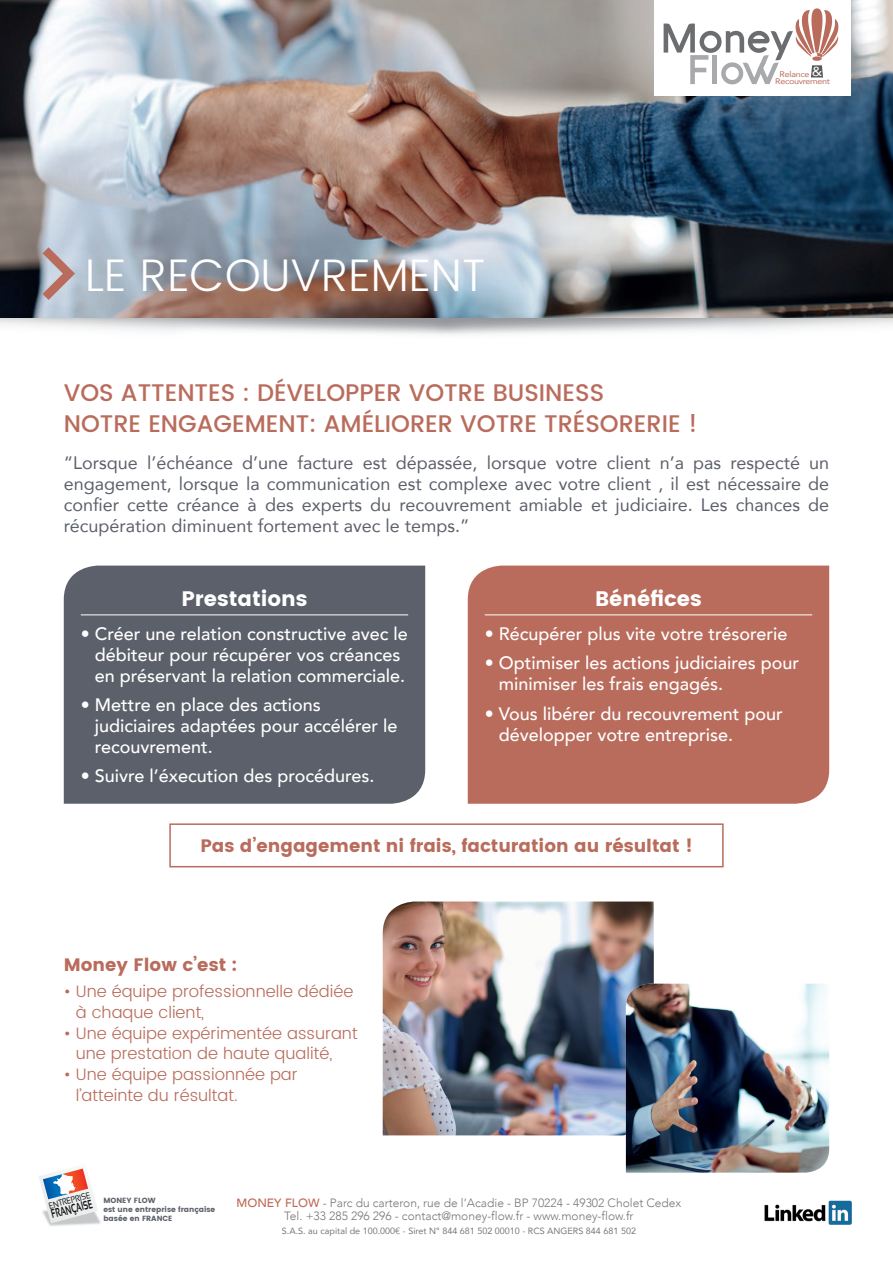
<style>
.page{position:relative;width:893px;height:1263px;background:#fff}
.page>*{position:absolute;margin:0;border:0;box-sizing:border-box;transform-origin:0 0}
.t1{font:300 45.6px "Poppins";color:#fff}
.t2{font:500 24px/31.3px "Poppins";color:#b96c5c}
.t3{font:700 21px "Poppins";color:#fff}
.t4{font:500 18px/21px "Avenir";color:#fff}
.t5{font:18px/21px "Avenir";color:#5c606a;text-align:justify}
.t6{font:700 18px "Poppins";color:#b96c5c}
.t7{font:300 16.5px/21px "Poppins";color:#b96c5c}
.t8{font:700 12.3px "Sansation";color:#0e1214;scale:.59 1}
.t9{font:300 12px/13.5px "Avenir";color:#77777a;text-align:center}
.t10{font:9px "Avenir";color:#77777a}
.t11{font:8.85px "Sansation";color:#0e1214;scale:.83 1}
.t12{font:7.95px/7.9px "Avenir";letter-spacing:-.03em;color:#b96c5c;text-align:center;scale:1.11 1}
.t13{font:700 7.5px/9px "Poppins";color:#5c606a}
.s1{font-size:13.05px;color:#fff}
.s2{font-weight:500;color:#be6955}
</style>
<div class="page">
<div style="left:64px;top:566px;width:361px;height:238px;background:#5c606a"></div>
<div style="left:468px;top:566px;width:361px;height:238px;background:#b96c5c"></div>
<img style="left:383px;top:901px;width:271px;height:234px">
<img style="left:626px;top:984px;width:203px;height:188px">
<img style="left:0;top:0;width:893px;height:335px">
<div style="left:654px;top:0;width:196px;height:96px;background:#fff"></div>
<svg style="left:664px;top:8px;width:175px;height:76px"></svg>
<svg style="left:33px;top:238px;width:48px;height:71px;background:#a9a6ae"></svg>
<hr style="left:81px;top:614px;width:327px;height:1px;background:#fff">
<div style="left:169px;top:823px;width:555px;height:44px;border:2px solid #b96c5c"></div>
<hr style="left:485px;top:614px;width:327px;height:1px;background:#fff">
<img style="left:48px;top:1217px;width:53px;height:9px">
<svg style="left:39px;top:1168px;width:59px;height:55px"></svg>
<img style="left:765px;top:1201px;width:86px;height:23px">
<h1 class="t1" style="left:85px;top:242px;width:402px">LE RECOUVREMENT</h1>
<p class="t12" style="left:775px;top:70px;width:51px">Relance <span class="s1">&amp;<br></span>Recouvrement</p>
<h2 class="t2" style="left:64px;top:377px;width:635px">VOS ATTENTES : DÉVELOPPER VOTRE BUSINESS<br>NOTRE ENGAGEMENT: AMÉLIORER VOTRE TRÉSORERIE !</h2>
<p class="t5" style="left:64px;top:451px;width:767px">“Lorsque l’échéance d’une facture est dépassée, lorsque votre client n’a pas respecté un engagement, lorsque la communication est complexe avec votre client , il est nécessaire de confier cette créance à des experts du recouvrement amiable et judiciaire. Les chances de récupération diminuent fortement avec le temps.”</p>
<p class="t3" style="left:181px;top:586px;width:128px">Prestations</p>
<p class="t4" style="left:95px;top:622px;width:315px;text-indent:-14px">• Créer une relation constructive avec le débiteur pour récupérer vos créances en préservant la relation commerciale.</p>
<p class="t4" style="left:95px;top:693px;width:304px;text-indent:-14px">• Mettre en place des actions judiciaires adaptées pour accélérer le recouvrement.</p>
<p class="t4" style="left:81px;top:765px;width:295px">• Suivre l’éxecution des procédures.</p>
<p class="t3" style="left:595px;top:586px;width:108px">Bénéfices</p>
<p class="t4" style="left:485px;top:622px;width:304px">• Récupérer plus vite votre trésorerie</p>
<p class="t4" style="left:499px;top:651px;width:302px;text-indent:-14px">• Optimiser les actions judiciaires pour minimiser les frais engagés.</p>
<p class="t4" style="left:499px;top:702px;width:286px;text-indent:-14px">• Vous libérer du recouvrement pour développer votre entreprise.</p>
<p class="t6" style="left:200px;top:836px;width:494px">Pas d’engagement ni frais, facturation au résultat !</p>
<p class="t6" style="left:64px;top:955px;width:175px">Money Flow c’est :</p>
<p class="t7" style="left:76px;top:981px;width:279px;text-indent:-12px">• Une équipe professionnelle dédiée à chaque client,</p>
<p class="t7" style="left:76px;top:1023px;width:283px;text-indent:-12px">• Une équipe expérimentée assurant une prestation de haute qualité,</p>
<p class="t7" style="left:76px;top:1065px;width:223px;text-indent:-12px">• Une équipe passionnée par l’atteinte du résultat.</p>
<p class="t11" style="left:48px;top:1201px;width:53px;rotate:-15deg">ENTREPRISE</p>
<p class="t8" style="left:50px;top:1207px;width:73px;rotate:-15deg">FRANÇAISE</p>
<p class="t13" style="left:103px;top:1196px;width:113px">MONEY FLOW<br>est une entreprise française basée en FRANCE</p>
<p class="t9" style="left:237px;top:1196px;width:446px"><span class="s2">MONEY FLOW</span> - Parc du carteron, rue de l’Acadie - BP 70224 - 49302 Cholet Cedex<br>Tel. +33 285 296 296 - contact@money-flow.fr - www.money-flow.fr</p>
<p class="t10" style="left:282px;top:1223px;width:356px">S.A.S. au capital de 100.000€ - Siret N° 844 681 502 00010 - RCS ANGERS 844 681 502</p>
</div>
